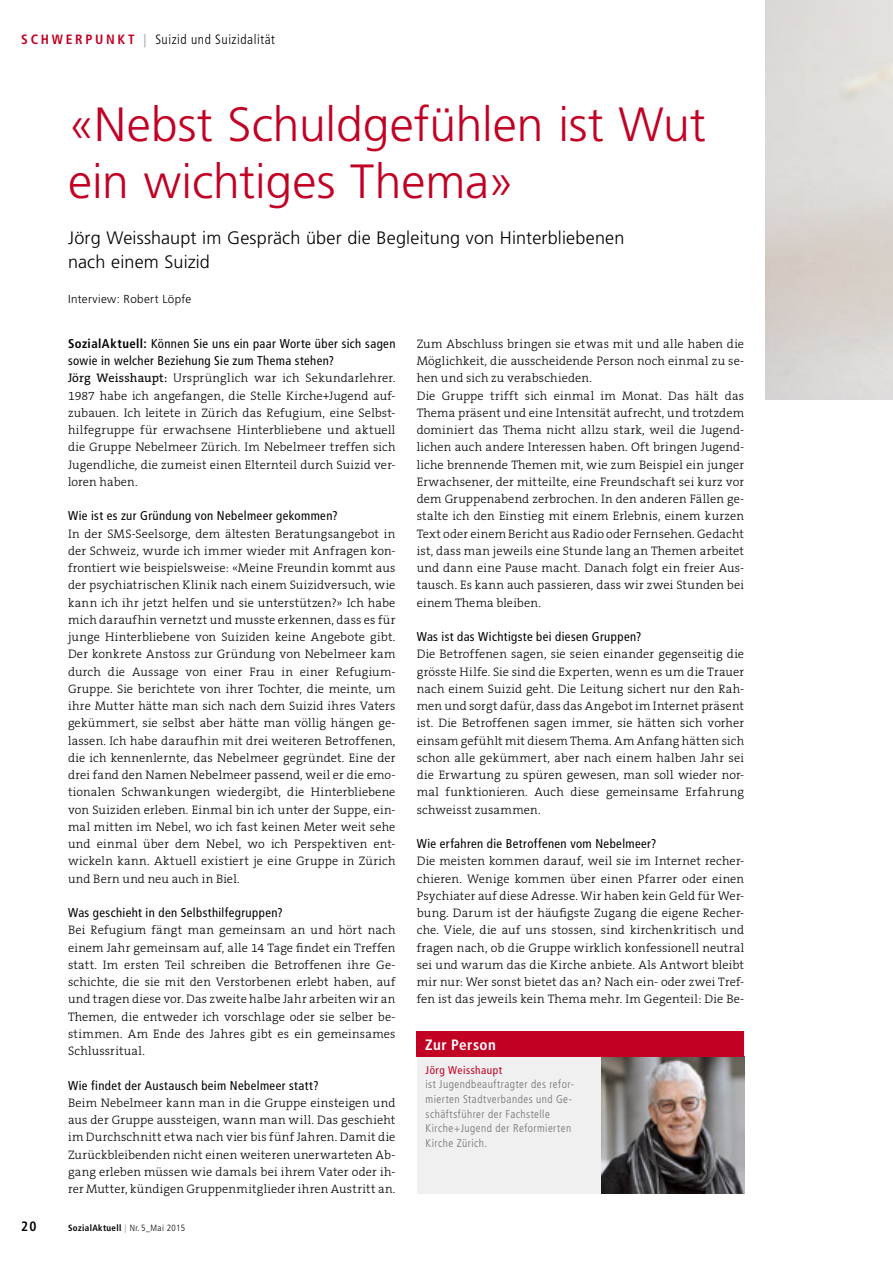
<style>
.page{position:relative;width:893px;height:1263px;background:#fff}
.page>*{position:absolute;margin:0;border:0;box-sizing:border-box;transform-origin:0 0}
.t1{font:300 48px/57px "Frutiger";color:#c10024}
.t2{font:300 18px/24px "Frutiger";letter-spacing:.01em;color:#000}
.t3{font:700 condensed 15px "Frutiger";letter-spacing:.03em;color:#fff}
.t4{font:300 condensed 13.5px "Frutiger";letter-spacing:.04em;color:#000}
.t5{font:700 condensed 13.5px "Frutiger";color:#000}
.t6{font:condensed 12.75px/17.2px "Frutiger";letter-spacing:.03em;color:#000}
.t7{font:300 12.3px/17.2px "The Serif B3";letter-spacing:.01em;color:#000;text-align:justify}
.t8{font:300 11.7px "Frutiger";letter-spacing:.03em;color:#000}
.t9{font:300 condensed 11.25px/14.7px "Frutiger";letter-spacing:.045em;color:#6e6e6e}
.t10{font:condensed 11.25px "Frutiger";letter-spacing:.04em;color:#c10024}
.t11{font:700 condensed 9px "Frutiger";letter-spacing:.04em;color:#000}
.s1{font-weight:700;color:#c10024}
.s2{font-weight:700;color:#b1b2b3}
.s3{font-weight:700}
.s4{font-family:"The Serif B5 Plain";font-weight:400}
.s5{color:#b1b2b3}
.s6{font-weight:300}
</style>
<div class="page">
<div style="left:417px;top:1031px;width:327px;height:162px;background:#f0f0f0"></div>
<img style="left:602px;top:1057px;width:142px;height:136px">
<div style="left:417px;top:1031px;width:327px;height:26px;background:#c10024"></div>
<p class="t4" style="left:21px;top:32px;width:255px"><span class="s1">S C H W E R P U N K T</span> <span class="s2">|</span> Suizid und Suizidalität</p>
<h1 class="t1" style="left:68px;top:96px;width:639px">«Nebst Schuldgefühlen ist Wut ein wichtiges Thema»</h1>
<h2 class="t2" style="left:68px;top:226px;width:558px">Jörg Weisshaupt im Gespräch über die Begleitung von Hinterbliebenen nach einem Suizid</h2>
<p class="t8" style="left:68px;top:292px;width:125px">Interview: Robert Löpfe</p>
<p class="t6" style="left:68px;top:335px;width:329px"><span class="s3">SozialAktuell:</span> Können Sie uns ein paar Worte über sich sagen sowie in welcher Beziehung Sie zum Thema stehen?</p>
<p class="t7" style="left:68px;top:370px;width:329px"><span class="s4">Jörg Weisshaupt:</span> Ursprünglich war ich Sekundarlehrer.<br>1987 habe ich angefangen, die Stelle Kirche+Jugend auf&shy;zubauen. Ich leitete in Zürich das Refugium, eine Selbst&shy;hilfegruppe für erwachsene Hinterbliebene und aktuell die Gruppe Nebelmeer Zürich. Im Nebelmeer treffen sich Jugendliche, die zumeist einen Elternteil durch Suizid ver&shy;loren haben.</p>
<p class="t6" style="left:68px;top:507px;width:271px">Wie ist es zur Gründung von Nebelmeer gekommen?</p>
<p class="t7" style="left:68px;top:525px;width:329px">In der SMS-Seelsorge, dem ältesten Beratungsangebot in der Schweiz, wurde ich immer wieder mit Anfragen kon&shy;frontiert wie beispielsweise: «Meine Freundin kommt aus der psychiatrischen Klinik nach einem Suizidversuch, wie kann ich ihr jetzt helfen und sie unterstützen?» Ich habe mich daraufhin vernetzt und musste erkennen, dass es für junge Hinterbliebene von Suiziden keine Angebote gibt.<br>Der konkrete Anstoss zur Gründung von Nebelmeer kam durch die Aussage von einer Frau in einer Refugium-Gruppe. Sie berichtete von ihrer Tochter, die meinte, um ihre Mutter hätte man sich nach dem Suizid ihres Vaters gekümmert, sie selbst aber hätte man völlig hängen ge&shy;lassen. Ich habe daraufhin mit drei weiteren Betroffenen, die ich kennenlernte, das Nebelmeer gegründet. Eine der drei fand den Namen Nebelmeer passend, weil er die emo&shy;tionalen Schwankungen wiedergibt, die Hinterbliebene von Suiziden erleben. Einmal bin ich unter der Suppe, ein&shy;mal mitten im Nebel, wo ich fast keinen Meter weit sehe und einmal über dem Nebel, wo ich Perspektiven ent&shy;wickeln kann. Aktuell existiert je eine Gruppe in Zürich und Bern und neu auch in Biel.</p>
<p class="t6" style="left:68px;top:904px;width:216px">Was geschieht in den Selbsthilfegruppen?</p>
<p class="t7" style="left:68px;top:922px;width:329px">Bei Refugium fängt man gemeinsam an und hört nach einem Jahr gemeinsam auf, alle 14 Tage findet ein Treffen statt. Im ersten Teil schreiben die Betroffenen ihre Ge&shy;schichte, die sie mit den Verstorbenen erlebt haben, auf und tragen diese vor. Das zweite halbe Jahr arbeiten wir an Themen, die entweder ich vorschlage oder sie selber be&shy;stimmen. Am Ende des Jahres gibt es ein gemeinsames Schlussritual.</p>
<p class="t6" style="left:68px;top:1077px;width:252px">Wie findet der Austausch beim Nebelmeer statt?</p>
<p class="t7" style="left:68px;top:1095px;width:329px">Beim Nebelmeer kann man in die Gruppe einsteigen und aus der Gruppe aussteigen, wann man will. Das geschieht im Durchschnitt etwa nach vier bis fünf Jahren. Damit die Zurückbleibenden nicht einen weiteren unerwarteten Ab&shy;gang erleben müssen wie damals bei ihrem Vater oder ih&shy;rer Mutter, kündigen Gruppenmitglieder ihren Austritt an.</p>
<p class="t7" style="left:417px;top:336px;width:329px;text-align:left">Zum Abschluss bringen sie etwas mit und alle haben die Möglichkeit, die ausscheidende Person noch einmal zu se&shy;hen und sich zu verabschieden.<br>Die Gruppe trifft sich einmal im Monat. Das hält das Thema präsent und eine Intensität aufrecht, und trotzdem dominiert das Thema nicht allzu stark, weil die Jugend&shy;lichen auch andere Interessen haben. Oft bringen Jugend&shy;liche brennende Themen mit, wie zum Beispiel ein junger Erwachsener, der mitteilte, eine Freundschaft sei kurz vor dem Gruppenabend zerbrochen. In den anderen Fällen ge&shy;stalte ich den Einstieg mit einem Erlebnis, einem kurzen Text oder einem Bericht aus Radio oder Fernsehen. Gedacht ist, dass man jeweils eine Stunde lang an Themen arbeitet und dann eine Pause macht. Danach folgt ein freier Aus&shy;tausch. Es kann auch passieren, dass wir zwei Stunden bei einem Thema bleiben.</p>
<p class="t6" style="left:417px;top:628px;width:226px">Was ist das Wichtigste bei diesen Gruppen?</p>
<p class="t7" style="left:417px;top:646px;width:329px">Die Betroffenen sagen, sie seien einander gegenseitig die grösste Hilfe. Sie sind die Experten, wenn es um die Trauer nach einem Suizid geht. Die Leitung sichert nur den Rah&shy;men und sorgt dafür, dass das Angebot im Internet präsent ist. Die Betroffenen sagen immer, sie hätten sich vorher einsam gefühlt mit diesem Thema. Am Anfang hätten sich schon alle gekümmert, aber nach einem halben Jahr sei die Erwartung zu spüren gewesen, man soll wieder nor&shy;mal funktionieren. Auch diese gemeinsame Erfahrung schweisst zusammen.</p>
<p class="t6" style="left:417px;top:835px;width:241px">Wie erfahren die Betroffenen vom Nebelmeer?</p>
<p class="t7" style="left:417px;top:853px;width:329px">Die meisten kommen darauf, weil sie im Internet recher&shy;chieren. Wenige kommen über einen Pfarrer oder einen Psychiater auf diese Adresse. Wir haben kein Geld für Wer&shy;bung. Darum ist der häufigste Zugang die eigene Recher&shy;che. Viele, die auf uns stossen, sind kirchenkritisch und fragen nach, ob die Gruppe wirklich konfessionell neutral sei und warum das die Kirche anbiete. Als Antwort bleibt mir nur: Wer sonst bietet das an? Nach ein- oder zwei Tref&shy;fen ist das jeweils kein Thema mehr. Im Gegenteil: Die Be-</p>
<p class="t3" style="left:425px;top:1035px;width:72px">Zur Person</p>
<p class="t10" style="left:426px;top:1063px;width:78px">Jörg Weisshaupt</p>
<p class="t9" style="left:426px;top:1077px;width:150px">ist Jugendbeauftragter des refor&shy;mierten Stadtverbandes und Ge&shy;schäftsführer der Fachstelle<br>Kirche+Jugend der Reformierten<br>Kirche Zürich.</p>
<p class="t5" style="left:21px;top:1218px;width:17px">20</p>
<p class="t11" style="left:68px;top:1222px;width:119px">SozialAktuell <span class="s5">|</span> <span class="s6">Nr. 5_Mai 2015</span></p>
</div>
